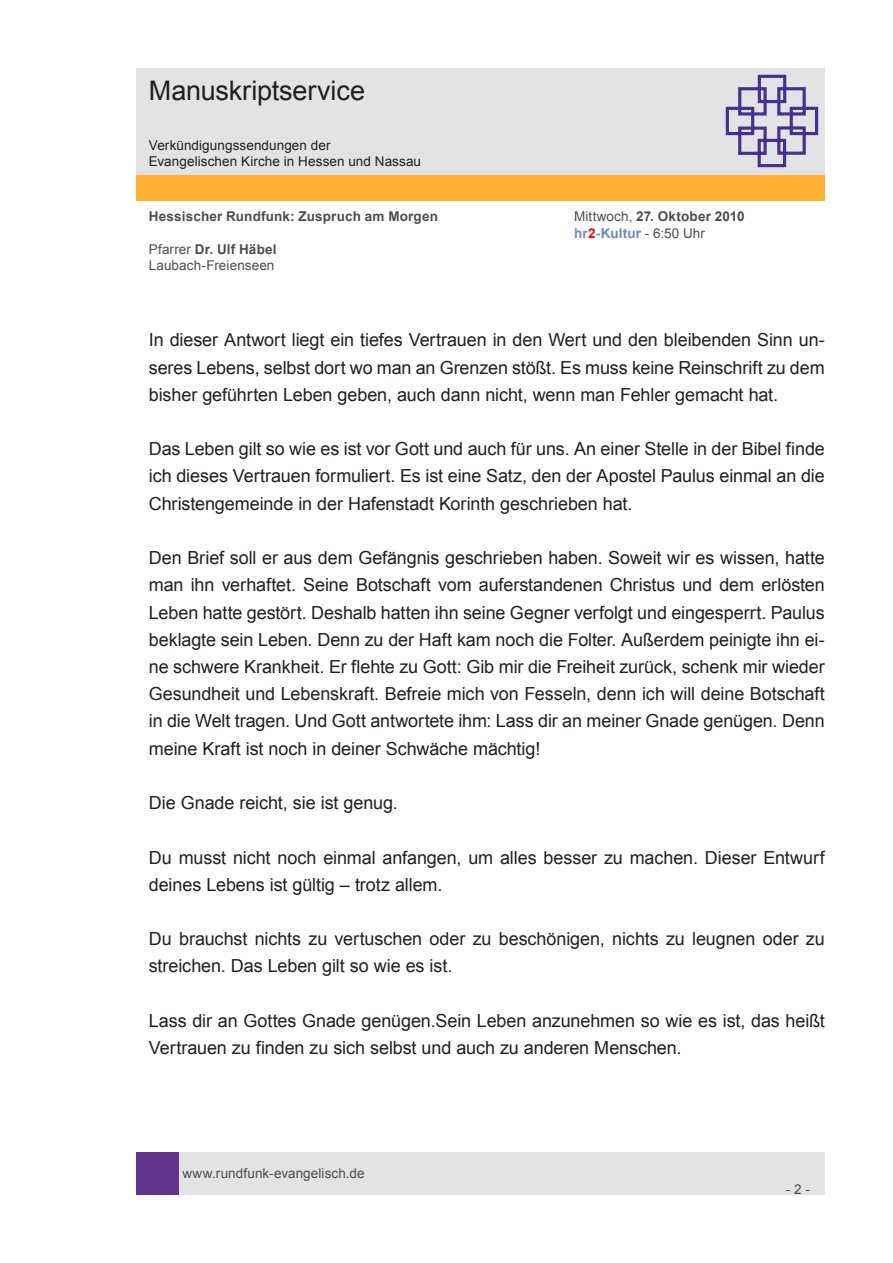
<style>
.page{position:relative;width:893px;height:1263px;background:#fff}
.page>*{position:absolute;margin:0;border:0;box-sizing:border-box;transform-origin:0 0}
.t1{font:27px "Arial";letter-spacing:-.005em;color:#231f20}
.t2{font:18px/27.2px "Arial";letter-spacing:-.005em;color:#231f20;text-align:justify}
.t3{font:13.5px/16.2px "Arial";letter-spacing:.005em;color:#4d4d4d}
.t4{font:13.5px/16.2px "Arial";letter-spacing:.005em;color:#231f20}
.t5{font:700 13.5px "Arial";letter-spacing:.015em;color:#4d4d4d}
.s1{font-weight:700}
.s2{font-weight:700;color:#688bc0}
.s3{font-weight:700;color:#f00}
</style>
<div class="page">
<div style="left:179px;top:1152px;width:646px;height:43px;background:#e2e3e4"></div>
<div style="left:136px;top:1152px;width:43px;height:43px;background:#5f348a"></div>
<div style="left:136px;top:175px;width:689px;height:26px;background:#ffb132"></div>
<div style="left:136px;top:68px;width:689px;height:106px;background:#e2e3e4"></div>
<svg style="left:725px;top:74px;width:94px;height:94px"></svg>
<h1 class="t1" style="left:149px;top:73px;width:218px">Manuskriptservice</h1>
<p class="t4" style="left:149px;top:137px;width:274px">Verkündigungssendungen der<br>Evangelischen Kirche in Hessen und Nassau</p>
<p class="t5" style="left:149px;top:208px;width:291px">Hessischer Rundfunk: Zuspruch am Morgen</p>
<p class="t3" style="left:574px;top:209px;width:172px">Mittwoch, <span class="s1">27. Oktober 2010 </span><span class="s2">hr</span><span class="s3">2</span><span class="s2">-Kultur</span> - 6:50 Uhr</p>
<p class="t3" style="left:149px;top:241px;width:129px">Pfarrer <span class="s1">Dr. Ulf Häbel<br></span>Laubach-Freienseen</p>
<p class="t2" style="left:149px;top:327px;width:678px">In dieser Antwort liegt ein tiefes Vertrauen in den Wert und den bleibenden Sinn un&shy;seres Lebens, selbst dort wo man an Grenzen stößt. Es muss keine Reinschrift zu dem bisher geführten Leben geben, auch dann nicht, wenn man Fehler gemacht hat.</p>
<p class="t2" style="left:149px;top:435px;width:678px">Das Leben gilt so wie es ist vor Gott und auch für uns. An einer Stelle in der Bibel finde ich dieses Vertrauen formuliert. Es ist eine Satz, den der Apostel Paulus einmal an die Christengemeinde in der Hafenstadt Korinth geschrieben hat.</p>
<p class="t2" style="left:149px;top:544px;width:678px">Den Brief soll er aus dem Gefängnis geschrieben haben. Soweit wir es wissen, hatte man ihn verhaftet. Seine Botschaft vom auferstandenen Christus und dem erlösten Leben hatte gestört. Deshalb hatten ihn seine Gegner verfolgt und eingesperrt. Paulus beklagte sein Leben. Denn zu der Haft kam noch die Folter. Außerdem peinigte ihn ei&shy;ne schwere Krankheit. Er flehte zu Gott: Gib mir die Freiheit zurück, schenk mir wieder Gesundheit und Lebenskraft. Befreie mich von Fesseln, denn ich will deine Botschaft in die Welt tragen. Und Gott antwortete ihm: Lass dir an meiner Gnade genügen. Denn meine Kraft ist noch in deiner Schwäche mächtig!</p>
<p class="t2" style="left:149px;top:789px;width:250px">Die Gnade reicht, sie ist genug.</p>
<p class="t2" style="left:149px;top:844px;width:677px">Du musst nicht noch einmal anfangen, um alles besser zu machen. Dieser Entwurf deines Lebens ist gültig – trotz allem.</p>
<p class="t2" style="left:149px;top:925px;width:677px">Du brauchst nichts zu vertuschen oder zu beschönigen, nichts zu leugnen oder zu streichen. Das Leben gilt so wie es ist.</p>
<p class="t2" style="left:149px;top:1007px;width:677px">Lass dir an Gottes Gnade genügen.Sein Leben anzunehmen so wie es ist, das heißt<br>Vertrauen zu finden zu sich selbst und auch zu anderen Menschen.</p>
<p class="t3" style="left:182px;top:1165px;width:184px">www.rundfunk-evangelisch.de</p>
<p class="t3" style="left:786px;top:1181px;width:26px">- 2 -</p>
</div>
